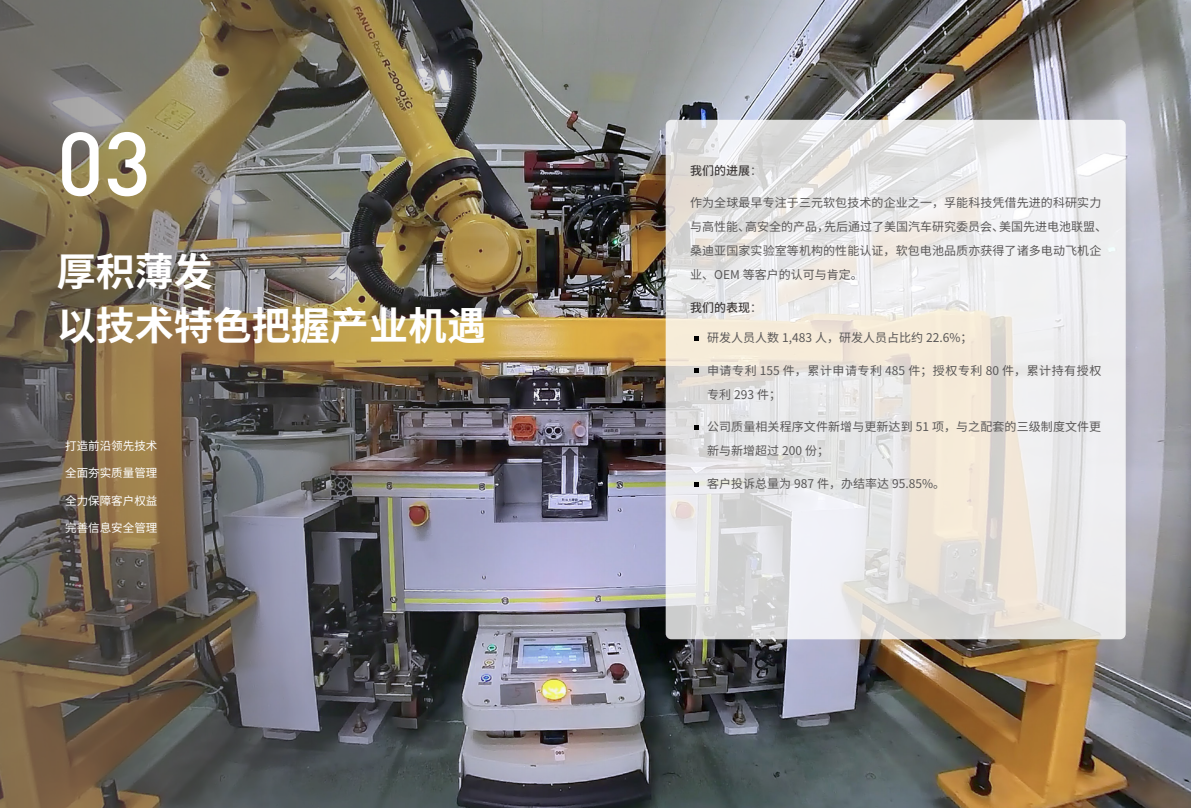
<style>
.page{position:relative;width:1191px;height:808px;background:#fff}
.page>*{position:absolute;margin:0;border:0;box-sizing:border-box;transform-origin:0 0}
.t1{font:500 88.7px "DINOT";color:#fff}
.t2{font:700 39px/54.1px "Source Han Sans CN";color:#fff}
.t3{font:12px/24px "Source Han Sans CN";letter-spacing:.01em;color:#595757}
.t4{font:12px/24px "Source Han Sans CN";letter-spacing:.045em;color:#595757}
.t5{font:500 12px "Source Han Sans CN";color:#3e3a39}
.t6{font:11.5px "Source Han Sans CN";color:#fff}
.s1{font-weight:400;color:#595757}
</style>
<div class="page">
<img style="left:604px;top:0;width:587px;height:808px">
<svg style="left:665px;top:120px;width:460px;height:519px"></svg>
<svg style="left:694px;top:336px;width:4px;height:4px"></svg>
<svg style="left:694px;top:368px;width:4px;height:5px"></svg>
<svg style="left:694px;top:482px;width:4px;height:4px"></svg>
<svg style="left:694px;top:425px;width:4px;height:4px"></svg>
<img style="left:0;top:0;width:604px;height:808px">
<h1 class="t1" style="left:57px;top:107px;width:96px">03</h1>
<h2 class="t2" style="left:57px;top:244px;width:431px">厚积薄发<br>以技术特色把握产业机遇</h2>
<p class="t6" style="left:65px;top:439px;width:94px">打造前沿领先技术</p>
<p class="t6" style="left:65px;top:466px;width:94px">全面夯实质量管理</p>
<p class="t6" style="left:65px;top:494px;width:94px">全力保障客户权益</p>
<p class="t6" style="left:65px;top:521px;width:94px">完善信息安全管理</p>
<p class="t5" style="left:690px;top:164px;width:73px">我们的进展<span class="s1">：</span></p>
<p class="t3" style="left:690px;top:191px;width:419px">作为全球最早专注于三元软包技术的企业之一，孚能科技凭借先进的科研实力与高性能、高安全的产品，先后通过了美国汽车研究委员会、美国先进电池联盟、桑迪亚国家实验室等机构的性能认证，软包电池品质亦获得了诸多电动飞机企业、OEM 等客户的认可与肯定。</p>
<p class="t5" style="left:690px;top:301px;width:73px">我们的表现<span class="s1">：</span></p>
<p class="t3" style="left:707px;top:326px;width:267px">研发人员人数 1,483 人，研发人员占比约 22.6%；</p>
<p class="t4" style="left:707px;top:359px;width:396px">申请专利 155 件，累计申请专利 485 件；授权专利 80 件，累计持有授权专利 293 件；</p>
<p class="t3" style="left:707px;top:415px;width:396px">公司质量相关程序文件新增与更新达到 51 项，与之配套的三级制度文件更新与新增超过 200 份；</p>
<p class="t3" style="left:707px;top:472px;width:240px">客户投诉总量为 987 件，办结率达 95.85%。</p>
</div>
